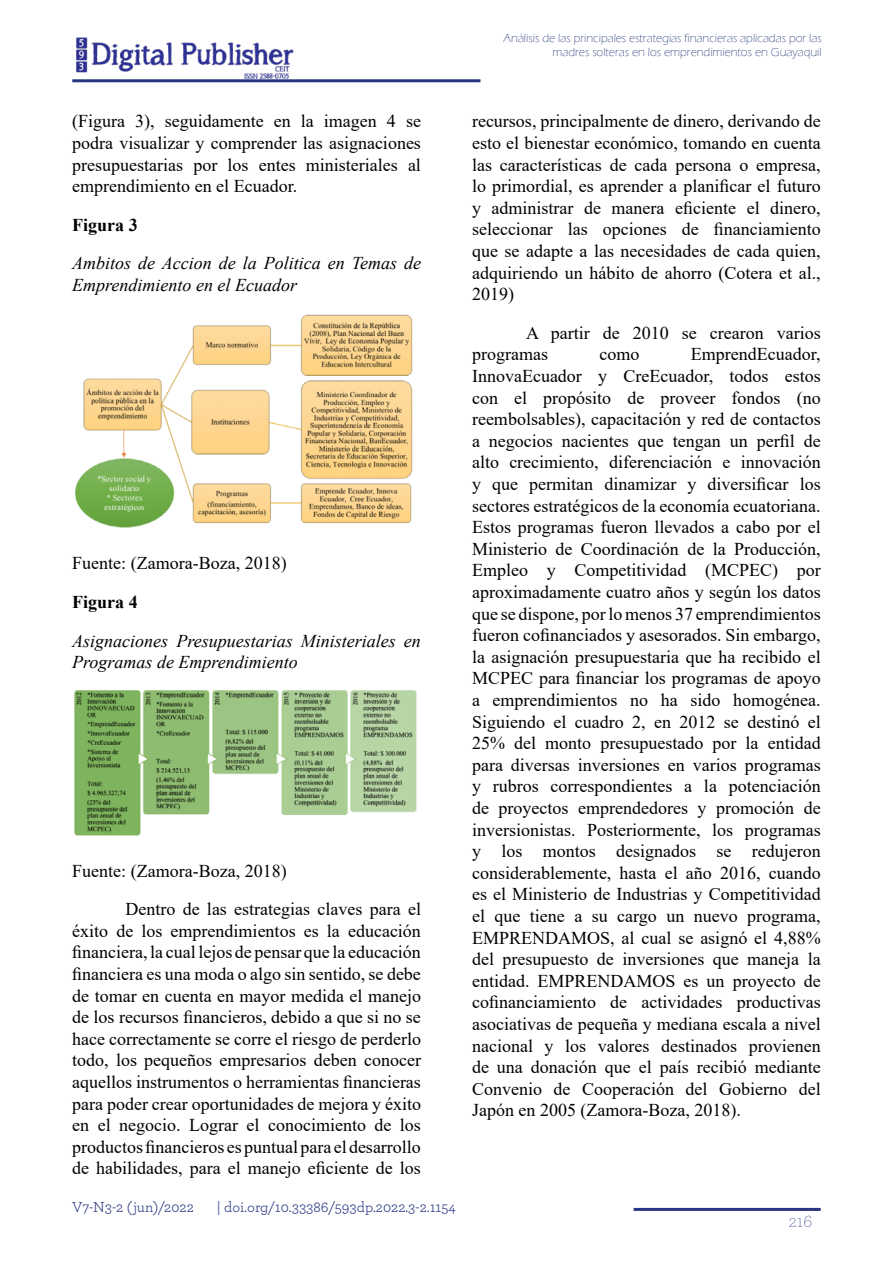
<style>
.page{position:relative;width:893px;height:1263px;background:#fff}
.page>*{position:absolute;margin:0;border:0;box-sizing:border-box;transform-origin:0 0}
.t1{font:18px/21.6px "Times New Roman";color:#000;text-align:justify}
.t2{font:italic 18px/21.6px "Times New Roman";color:#000}
.t3{font:700 18px "Times New Roman";color:#000}
.t4{font:200 18px "Archer";color:#283583}
.t5{font:15px "Archer";color:#283583}
.t6{font:300 12px/14.4px "Eras ITC";color:#24387b;text-align:right}
</style>
<div class="page">
<hr style="left:72px;top:79px;width:408px;height:3px;background:#283583">
<img style="left:76px;top:37px;width:218px;height:42px">
<hr style="left:634px;top:1208px;width:187px;height:3px;background:#283583">
<img style="left:74px;top:314px;width:339px;height:214px">
<img style="left:74px;top:690px;width:343px;height:146px">
<p class="t6" style="left:503px;top:31px;width:320px">Análisis de las principales estrategias financieras aplicadas por las madres solteras en los emprendimientos en Guayaquil</p>
<p class="t1" style="left:72px;top:110px;width:350px">(Figura 3), seguidamente en la imagen 4 se podra visualizar y comprender las asignaciones presupuestarias por los entes ministeriales al emprendimiento en el Ecuador.</p>
<p class="t3" style="left:72px;top:212px;width:67px">Figura 3</p>
<p class="t2" style="left:72px;top:252px;width:350px">Ambitos de Accion de la Politica en Temas de<br>Emprendimiento en el Ecuador</p>
<p class="t1" style="left:72px;top:552px;width:216px">Fuente: (Zamora-Boza, 2018)</p>
<p class="t3" style="left:72px;top:589px;width:67px">Figura 4</p>
<p class="t2" style="left:72px;top:629px;width:350px">Asignaciones Presupuestarias Ministeriales en<br>Programas de Emprendimiento</p>
<p class="t1" style="left:125px;top:851px;width:297px;line-height:38.5px;text-indent:-53px">Fuente: (Zamora-Boza, 2018)<br>Dentro de las estrategias claves para el</p>
<p class="t1" style="left:72px;top:919px;width:350px">éxito de los emprendimientos es la educación financiera, la cual lejos de pensar que la educación financiera es una moda o algo sin sentido, se debe de tomar en cuenta en mayor medida el manejo de los recursos financieros, debido a que si no se hace correctamente se corre el riesgo de perderlo todo, los pequeños empresarios deben conocer aquellos instrumentos o herramientas financieras para poder crear oportunidades de mejora y éxito en el negocio. Lograr el conocimiento de los productos financieros es puntual para el desarrollo de habilidades, para el manejo eficiente de los</p>
<p class="t5" style="left:72px;top:1196px;width:123px">V7-N3-2 (jun)/2022</p>
<p class="t5" style="left:217px;top:1196px;width:241px">| doi.org/10.33386/593dp.2022.3-2.1154</p>
<p class="t1" style="left:472px;top:110px;width:350px">recursos, principalmente de dinero, derivando de esto el bienestar económico, tomando en cuenta las características de cada persona o empresa, lo primordial, es aprender a planificar el futuro y administrar de manera eficiente el dinero, seleccionar las opciones de financiamiento que se adapte a las necesidades de cada quien, adquiriendo un hábito de ahorro (Cotera et al., 2019)</p>
<p class="t1" style="left:472px;top:321px;width:350px;text-indent:54px">A partir de 2010 se crearon varios programas</p>
<p class="t1" style="left:472px;top:343px;width:350px;text-indent:219px">EmprendEcuador, InnovaEcuador y CreEcuador, todos estos con el propósito de proveer fondos (no reembolsables), capacitación y red de contactos a negocios nacientes que tengan un perfil de alto crecimiento, diferenciación e innovación y que permitan dinamizar y diversificar los sectores estratégicos de la economía ecuatoriana.<br>Estos programas fueron llevados a cabo por el Ministerio de Coordinación de la Producción, Empleo y Competitividad (MCPEC) por aproximadamente cuatro años y según los datos que se dispone, por lo menos 37 emprendimientos fueron cofinanciados y asesorados. Sin embargo, la asignación presupuestaria que ha recibido el MCPEC para financiar los programas de apoyo a emprendimientos no ha sido homogénea.<br>Siguiendo el cuadro 2, en 2012 se destinó el 25% del monto presupuestado por la entidad para diversas inversiones en varios programas y rubros correspondientes a la potenciación de proyectos emprendedores y promoción de inversionistas. Posteriormente, los programas y los montos designados se redujeron considerablemente, hasta el año 2016, cuando es el Ministerio de Industrias y Competitividad el que tiene a su cargo un nuevo programa, EMPRENDAMOS, al cual se asignó el 4,88% del presupuesto de inversiones que maneja la entidad. EMPRENDAMOS es un proyecto de cofinanciamiento de actividades productivas asociativas de pequeña y mediana escala a nivel nacional y los valores destinados provienen de una donación que el país recibió mediante Convenio de Cooperación del Gobierno del Japón en 2005 (Zamora-Boza, 2018).</p>
<p class="t1" style="left:599px;top:343px;width:41px">como</p>
<p class="t4" style="left:789px;top:1209px;width:25px">216</p>
</div>
